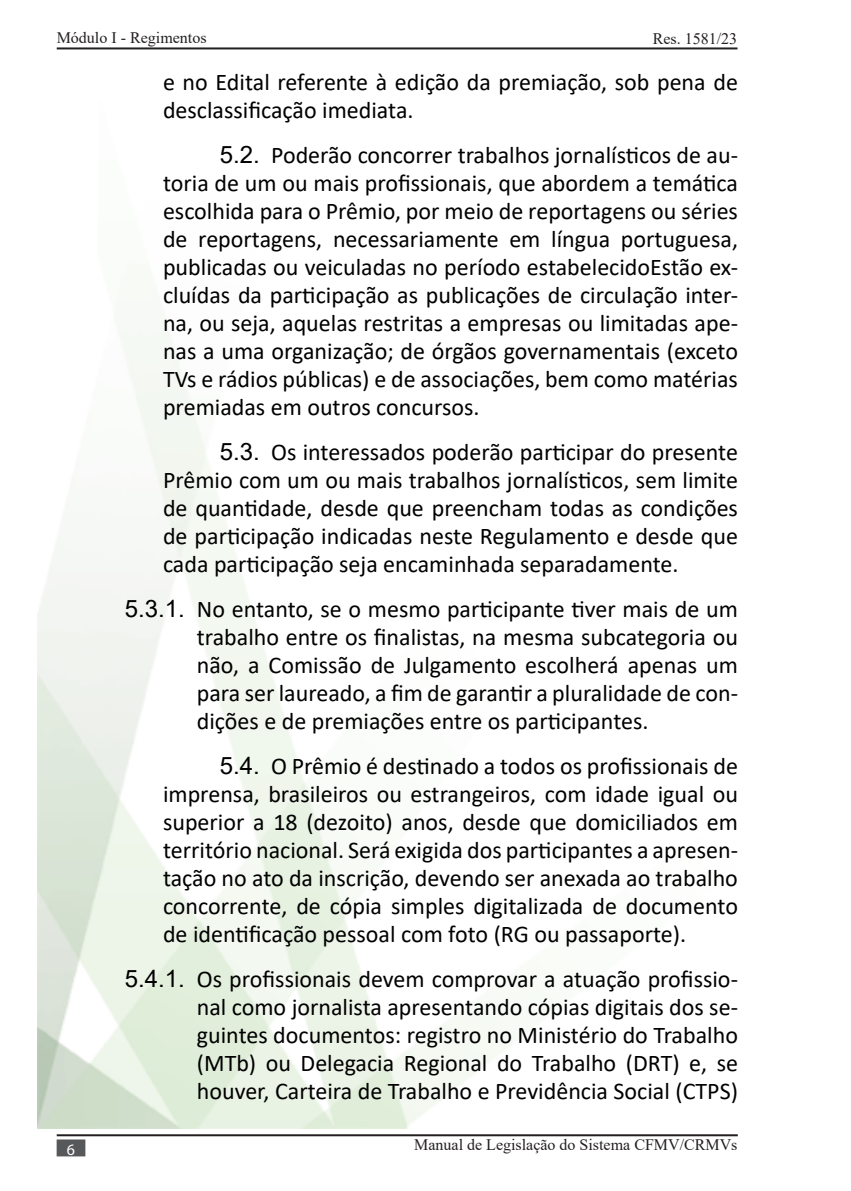
<style>
.page{position:relative;width:851px;height:1191px;background:#fff}
.page>*{position:absolute;margin:0;border:0;box-sizing:border-box;transform-origin:0 0}
.t1{font:24px/28px "Calibri";color:#000;text-align:justify}
.t2{font:16px "Times New Roman";color:#231f20}
.t3{font:16px "Myriad Pro";color:#fff}
.s1{font-family:"Arial"}
</style>
<div class="page">
<hr style="left:57px;top:1134px;width:680px;height:2px;background:#231f20">
<div style="left:57px;top:1139px;width:28px;height:17px;background:#57585a;border:2px solid #57585a"></div>
<hr style="left:57px;top:47px;width:680px;height:2px;background:#231f20">
<p class="t2" style="left:57px;top:26px;width:151px">Módulo I - Regimentos</p>
<p class="t2" style="left:652px;top:28px;width:86px">Res. 1581/23</p>
<p class="t1" style="left:163px;top:67px;width:576px">e no Edital referente à edição da premiação, sob pena de desclassificação imediata.</p>
<p class="t1" style="left:163px;top:140px;width:576px;text-indent:57px"><span class="s1">5.2.</span> Poderão concorrer trabalhos jornalísticos de au&shy;toria de um ou mais profissionais, que abordem a temática escolhida para o Prêmio, por meio de reportagens ou séries de reportagens, necessariamente em língua portuguesa, publicadas ou veiculadas no período estabelecidoEstão ex&shy;cluídas da participação as publicações de circulação inter&shy;na, ou seja, aquelas restritas a empresas ou limitadas ape&shy;nas a uma organização; de órgãos governamentais (exceto TVs e rádios públicas) e de associações, bem como matérias premiadas em outros concursos.</p>
<p class="t1" style="left:163px;top:437px;width:576px;text-indent:57px"><span class="s1">5.3.</span> Os interessados poderão participar do presente Prêmio com um ou mais trabalhos jornalísticos, sem limite de quantidade, desde que preencham todas as condições de participação indicadas neste Regulamento e desde que cada participação seja encaminhada separadamente.</p>
<p class="t1" style="left:197px;top:594px;width:542px;text-indent:-72px"><span class="s1">5.3.1.</span> No entanto, se o mesmo participante tiver mais de um trabalho entre os finalistas, na mesma subcategoria ou não, a Comissão de Julgamento escolherá apenas um para ser laureado, a fim de garantir a pluralidade de con&shy;dições e de premiações entre os participantes.</p>
<p class="t1" style="left:163px;top:751px;width:576px;text-indent:57px"><span class="s1">5.4.</span> O Prêmio é destinado a todos os profissionais de imprensa, brasileiros ou estrangeiros, com idade igual ou superior a 18 (dezoito) anos, desde que domiciliados em território nacional. Será exigida dos participantes a apresen&shy;tação no ato da inscrição, devendo ser anexada ao trabalho concorrente, de cópia simples digitalizada de documento de identificação pessoal com foto (RG ou passaporte).</p>
<p class="t1" style="left:197px;top:964px;width:542px;text-indent:-72px"><span class="s1">5.4.1.</span> Os profissionais devem comprovar a atuação profissio&shy;nal como jornalista apresentando cópias digitais dos se&shy;guintes documentos: registro no Ministério do Trabalho (MTb) ou Delegacia Regional do Trabalho (DRT) e, se houver, Carteira de Trabalho e Previdência Social (CTPS)</p>
<p class="t3" style="left:67px;top:1139px;width:10px">6</p>
<p class="t2" style="left:414px;top:1133px;width:325px">Manual de Legislação do Sistema CFMV/CRMVs</p>
</div>
